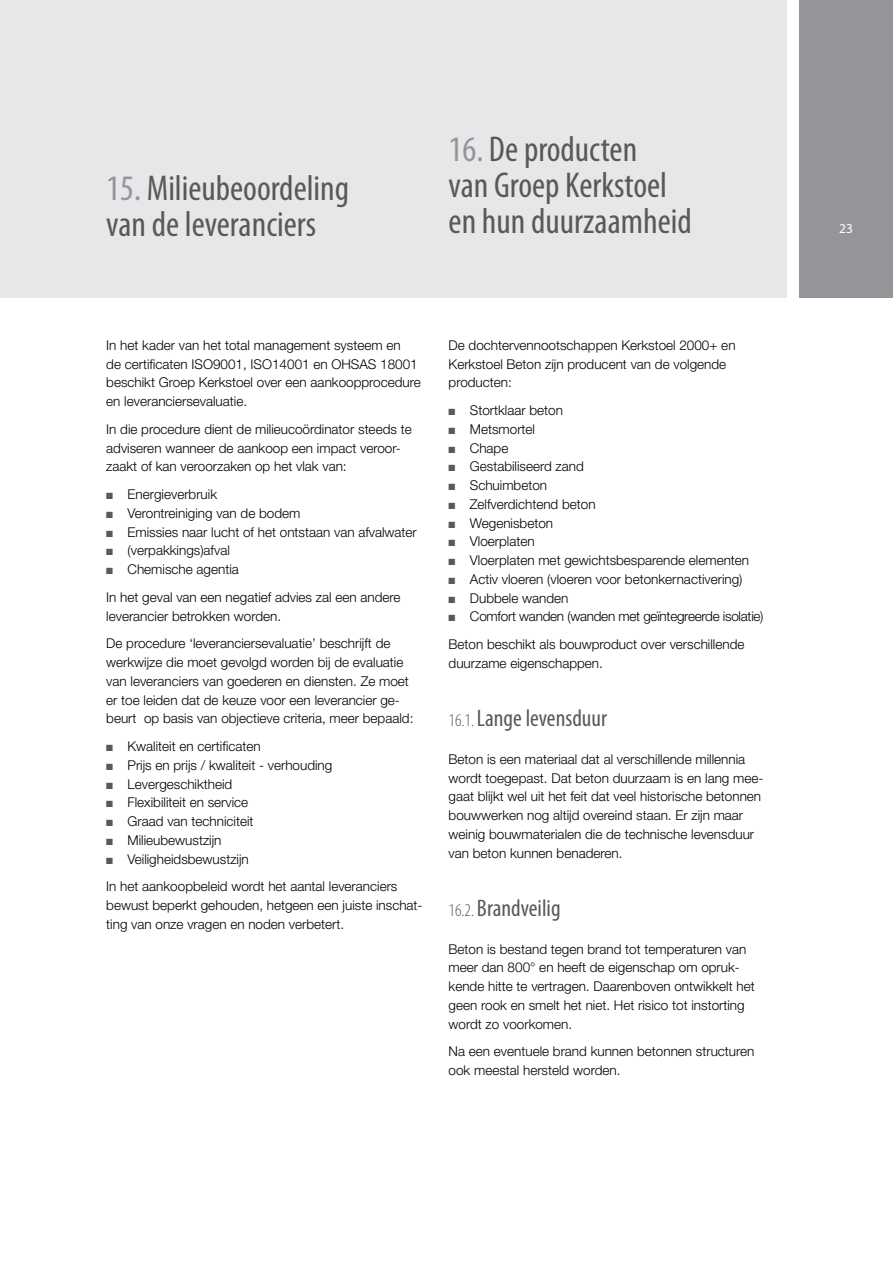
<style>
.page{position:relative;width:893px;height:1263px;background:#fff}
.page>*{position:absolute;margin:0;border:0;box-sizing:border-box;transform-origin:0 0}
.t1{font:condensed 36px/36px "Myriad Pro";color:#58595b}
.t2{font:condensed 24px "Myriad Pro";color:#57595e}
.t3{font:300 13.5px/18.8px "Helvetica Neue LT Std";color:#000}
.t4{font:13.5px "Myriad Pro";color:#fff}
.s1{color:#939598}
.s2{color:#57595e}
.s3{font-weight:300;font-size:18px}
</style>
<div class="page">
<div style="left:0;top:0;width:787px;height:298px;background:#e6e7e8"></div>
<div style="left:799px;top:0;width:94px;height:298px;background:#939598"></div>
<h1 class="t1" style="left:106px;top:169px;width:244px"><span class="s1">15.</span> Milieubeoordeling van de leveranciers</h1>
<h1 class="t1" style="left:449px;top:130px;width:245px"><span class="s1">16.</span> De producten<br>van Groep Kerkstoel en hun duurzaamheid</h1>
<p class="t3" style="left:106px;top:335px;width:316px">In het kader van het total management systeem en<br>de certificaten ISO9001, ISO14001 en OHSAS 18001 beschikt Groep Kerkstoel over een aankoopprocedure en leveranciersevaluatie.</p>
<p class="t3" style="left:106px;top:419px;width:307px">In die procedure dient de milieucoördinator steeds te adviseren wanneer de aankoop een impact veroor&shy;zaakt of kan veroorzaken op het vlak van:</p>
<p class="t3" style="left:106px;top:485px;width:112px"><span class="s2">■</span> Energieverbruik</p>
<p class="t3" style="left:106px;top:503px;width:196px"><span class="s2">■</span> Verontreiniging van de bodem</p>
<p class="t3" style="left:106px;top:522px;width:312px"><span class="s2">■</span> Emissies naar lucht of het ontstaan van afvalwater</p>
<p class="t3" style="left:106px;top:541px;width:125px"><span class="s2">■</span> (verpakkings)afval</p>
<p class="t3" style="left:106px;top:555px;width:296px;line-height:27.8px"><span class="s2">■</span> Chemische agentia<br>In het geval van een negatief advies zal een andere</p>
<p class="t3" style="left:106px;top:602px;width:286px;line-height:27.8px">leverancier betrokken worden.<br>De procedure ‘leveranciersevaluatie’ beschrijft de</p>
<p class="t3" style="left:106px;top:653px;width:309px">werkwijze die moet gevolgd worden bij de evaluatie van leveranciers van goederen en diensten. Ze moet er toe leiden dat de keuze voor een leverancier ge&shy;beurt op basis van objectieve criteria, meer bepaald:</p>
<p class="t3" style="left:106px;top:737px;width:156px"><span class="s2">■</span> Kwaliteit en certificaten</p>
<p class="t3" style="left:106px;top:755px;width:228px"><span class="s2">■</span> Prijs en prijs / kwaliteit - verhouding</p>
<p class="t3" style="left:106px;top:774px;width:128px"><span class="s2">■</span> Levergeschiktheid</p>
<p class="t3" style="left:106px;top:793px;width:144px"><span class="s2">■</span> Flexibiliteit en service</p>
<p class="t3" style="left:106px;top:812px;width:149px"><span class="s2">■</span> Graad van techniciteit</p>
<p class="t3" style="left:106px;top:830px;width:117px"><span class="s2">■</span> Milieubewustzijn</p>
<p class="t3" style="left:106px;top:845px;width:293px;line-height:27.8px"><span class="s2">■</span> Veiligheidsbewustzijn<br>In het aankoopbeleid wordt het aantal leveranciers</p>
<p class="t3" style="left:106px;top:896px;width:318px">bewust beperkt gehouden, hetgeen een juiste inschat&shy;ting van onze vragen en noden verbetert.</p>
<p class="t3" style="left:449px;top:335px;width:288px">De dochtervennootschappen Kerkstoel 2000+ en<br>Kerkstoel Beton zijn producent van de volgende producten:</p>
<p class="t3" style="left:449px;top:401px;width:116px"><span class="s2">■</span> Stortklaar beton</p>
<p class="t3" style="left:449px;top:419px;width:88px"><span class="s2">■</span> Metsmortel</p>
<p class="t3" style="left:449px;top:438px;width:61px"><span class="s2">■</span> Chape</p>
<p class="t3" style="left:449px;top:457px;width:137px"><span class="s2">■</span> Gestabiliseerd zand</p>
<p class="t3" style="left:449px;top:476px;width:100px"><span class="s2">■</span> Schuimbeton</p>
<p class="t3" style="left:449px;top:494px;width:149px"><span class="s2">■</span> Zelfverdichtend beton</p>
<p class="t3" style="left:449px;top:513px;width:106px"><span class="s2">■</span> Wegenisbeton</p>
<p class="t3" style="left:449px;top:532px;width:88px"><span class="s2">■</span> Vloerplaten</p>
<p class="t3" style="left:449px;top:551px;width:302px"><span class="s2">■</span> Vloerplaten met gewichtsbesparende elementen</p>
<p class="t3" style="left:449px;top:569px;width:295px"><span class="s2">■</span> Activ vloeren (vloeren voor betonkernactivering)</p>
<p class="t3" style="left:449px;top:588px;width:121px"><span class="s2">■</span> Dubbele wanden</p>
<p class="t3" style="left:449px;top:602px;width:316px;line-height:27.8px"><span class="s2">■</span> Comfort wanden (wanden met geïntegreerde isolatie)<br>Beton beschikt als bouwproduct over verschillende</p>
<p class="t3" style="left:449px;top:653px;width:156px">duurzame eigenschappen.</p>
<h2 class="t2" style="left:449px;top:704px;width:160px"><span class="s3">16.1.</span> Lange levensduur</h2>
<p class="t3" style="left:449px;top:749px;width:316px">Beton is een materiaal dat al verschillende millennia wordt toegepast. Dat beton duurzaam is en lang mee&shy;gaat blijkt wel uit het feit dat veel historische betonnen bouwwerken nog altijd overeind staan. Er zijn maar weinig bouwmaterialen die de technische levensduur van beton kunnen benaderen.</p>
<h2 class="t2" style="left:449px;top:894px;width:113px"><span class="s3">16.2.</span> Brandveilig</h2>
<p class="t3" style="left:449px;top:939px;width:308px">Beton is bestand tegen brand tot temperaturen van meer dan 800° en heeft de eigenschap om opruk&shy;kende hitte te vertragen. Daarenboven ontwikkelt het geen rook en smelt het niet. Het risico tot instorting wordt zo voorkomen.</p>
<p class="t3" style="left:449px;top:1042px;width:307px">Na een eventuele brand kunnen betonnen structuren ook meestal hersteld worden.</p>
<p class="t4" style="left:839px;top:220px;width:15px">23</p>
</div>
